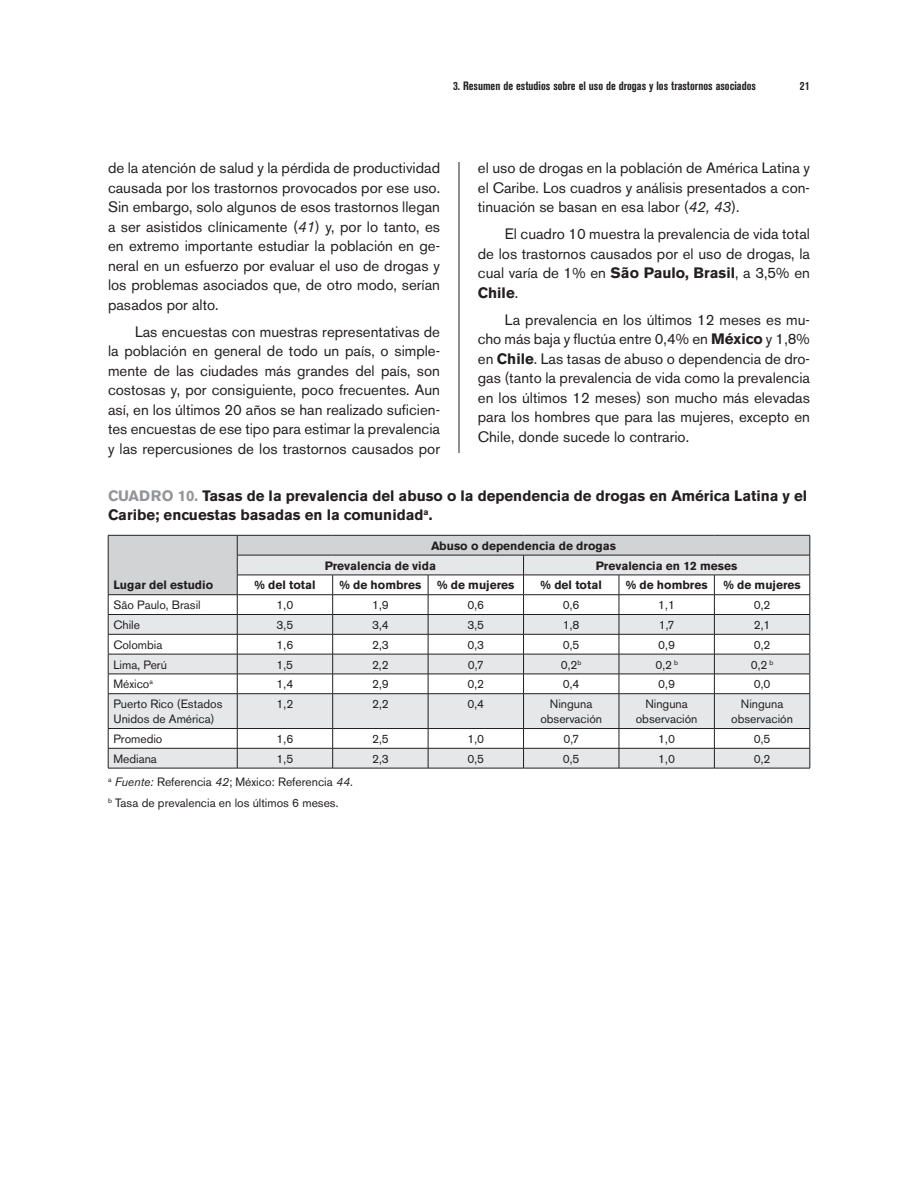
<style>
.page{position:relative;width:918px;height:1188px;background:#fff}
.page>*{position:absolute;margin:0;border:0;box-sizing:border-box;transform-origin:0 0}
.t1{font:15px/19.5px "Akzidenz Grotesk BE";color:#231f20;text-align:justify}
.t2{font:700 15px/19.5px "Akzidenz Grotesk BE";color:#231f20}
.t3{font:700 15px "Akzidenz Grotesk BE";color:#939598}
.t4{font:12px/15px "Akzidenz Grotesk BE";color:#231f20;text-align:center}
.t5{font:700 12px/19.8px "Akzidenz Grotesk BE";color:#231f20}
.t6{font:700 condensed 12px "Akzidenz Grotesk BE";color:#231f20}
.s1{font-style:italic}
.s2{font-weight:700}
.s3{color:#939598}
</style>
<div class="page">
<svg style="left:109px;top:694px;width:701px;height:74px;fill:#e6e7e8"></svg>
<svg style="left:108px;top:535px;width:703px;height:159px"></svg>
<hr style="left:108px;top:693px;width:129px;height:1px;background:#231f20">
<hr style="left:108px;top:694px;width:1px;height:34px;background:#231f20">
<hr style="left:237px;top:693px;width:96px;height:1px;background:#231f20">
<hr style="left:237px;top:694px;width:1px;height:34px;background:#231f20">
<hr style="left:333px;top:693px;width:95px;height:1px;background:#231f20">
<hr style="left:332px;top:694px;width:1px;height:34px;background:#231f20">
<hr style="left:428px;top:693px;width:96px;height:1px;background:#231f20">
<hr style="left:428px;top:694px;width:1px;height:34px;background:#231f20">
<hr style="left:524px;top:693px;width:95px;height:1px;background:#231f20">
<hr style="left:523px;top:694px;width:1px;height:34px;background:#231f20">
<hr style="left:619px;top:693px;width:95px;height:1px;background:#231f20">
<hr style="left:619px;top:694px;width:1px;height:34px;background:#231f20">
<hr style="left:714px;top:693px;width:96px;height:1px;background:#231f20">
<hr style="left:714px;top:694px;width:1px;height:34px;background:#231f20">
<hr style="left:810px;top:694px;width:1px;height:34px;background:#231f20">
<hr style="left:108px;top:728px;width:129px;height:1px;background:#231f20">
<hr style="left:237px;top:728px;width:96px;height:1px;background:#231f20">
<hr style="left:333px;top:728px;width:95px;height:1px;background:#231f20">
<hr style="left:428px;top:728px;width:96px;height:1px;background:#231f20">
<hr style="left:524px;top:728px;width:95px;height:1px;background:#231f20">
<hr style="left:619px;top:728px;width:95px;height:1px;background:#231f20">
<hr style="left:714px;top:728px;width:96px;height:1px;background:#231f20">
<hr style="left:108px;top:748px;width:129px;height:1px;background:#231f20">
<svg style="left:108px;top:729px;width:1px;height:39px"></svg>
<hr style="left:237px;top:748px;width:96px;height:1px;background:#231f20">
<svg style="left:237px;top:729px;width:1px;height:39px"></svg>
<hr style="left:333px;top:748px;width:95px;height:1px;background:#231f20">
<svg style="left:332px;top:729px;width:1px;height:39px"></svg>
<hr style="left:428px;top:748px;width:96px;height:1px;background:#231f20">
<svg style="left:428px;top:729px;width:1px;height:39px"></svg>
<hr style="left:524px;top:748px;width:95px;height:1px;background:#231f20">
<svg style="left:523px;top:729px;width:1px;height:39px"></svg>
<hr style="left:619px;top:748px;width:95px;height:1px;background:#231f20">
<svg style="left:619px;top:729px;width:1px;height:39px"></svg>
<hr style="left:714px;top:748px;width:96px;height:1px;background:#231f20">
<svg style="left:714px;top:729px;width:1px;height:39px"></svg>
<svg style="left:810px;top:729px;width:1px;height:39px"></svg>
<hr style="left:108px;top:768px;width:129px;height:1px;background:#231f20">
<hr style="left:237px;top:768px;width:96px;height:1px;background:#231f20">
<hr style="left:333px;top:768px;width:95px;height:1px;background:#231f20">
<hr style="left:428px;top:768px;width:96px;height:1px;background:#231f20">
<hr style="left:524px;top:768px;width:95px;height:1px;background:#231f20">
<hr style="left:619px;top:768px;width:95px;height:1px;background:#231f20">
<hr style="left:714px;top:768px;width:96px;height:1px;background:#231f20">
<hr style="left:459px;top:162px;width:1px;height:291px;background:#231f20">
<p class="t6" style="left:453px;top:79px;width:304px">3. Resumen de estudios sobre el uso de drogas y los trastornos asociados</p>
<p class="t6" style="left:800px;top:79px;width:12px">21</p>
<p class="t1" style="left:108px;top:158px;width:334px">de la atención de salud y la pérdida de productividad causada por los trastornos provocados por ese uso.<br>Sin embargo, solo algunos de esos trastornos llegan a ser asistidos clínicamente (<span class="s1">41</span>) y, por lo tanto, es en extremo importante estudiar la población en ge&shy;neral en un esfuerzo por evaluar el uso de drogas y los problemas asociados que, de otro modo, serían pasados por alto.</p>
<p class="t1" style="left:108px;top:322px;width:334px;text-indent:27px">Las encuestas con muestras representativas de la población en general de todo un país, o simple&shy;mente de las ciudades más grandes del país, son costosas y, por consiguiente, poco frecuentes. Aun así, en los últimos 20 años se han realizado suficien&shy;tes encuestas de ese tipo para estimar la prevalencia y las repercusiones de los trastornos causados por</p>
<p class="t1" style="left:478px;top:158px;width:334px">el uso de drogas en la población de América Latina y el Caribe. Los cuadros y análisis presentados a con&shy;tinuación se basan en esa labor (<span class="s1">42, 43</span>).</p>
<p class="t1" style="left:478px;top:224px;width:334px;text-indent:27px">El cuadro 10 muestra la prevalencia de vida total de los trastornos causados por el uso de drogas, la cual varía de 1% en <span class="s2">São Paulo, Brasil</span>, a 3,5% en <span class="s2">Chile</span>.</p>
<p class="t1" style="left:478px;top:310px;width:334px;text-indent:27px">La prevalencia en los últimos 12 meses es mu&shy;cho más baja y fluctúa entre 0,4% en <span class="s2">México</span> y 1,8% en <span class="s2">Chile</span>. Las tasas de abuso o dependencia de dro&shy;gas (tanto la prevalencia de vida como la prevalencia en los últimos 12 meses) son mucho más elevadas para los hombres que para las mujeres, excepto en Chile, donde sucede lo contrario.</p>
<p class="t3" style="left:108px;top:487px;width:23px">Cuadro</p>
<p class="t2" style="left:108px;top:486px;width:701px;text-indent:70px"><span class="s3">10.</span> Tasas de la prevalencia del abuso o la dependencia de drogas en América Latina y el<br>Caribe; encuestas basadas en la comunidad<sup>a</sup>.</p>
<p class="t5" style="left:113px;top:575px;width:101px">Lugar del estudio</p>
<p class="t5" style="left:325px;top:536px;width:293px;text-indent:106px">Abuso o dependencia de drogas<br>Prevalencia de vida</p>
<p class="t5" style="left:596px;top:556px;width:143px">Prevalencia en 12 meses</p>
<p class="t5" style="left:254px;top:575px;width:63px">% del total</p>
<p class="t5" style="left:339px;top:575px;width:83px">% de hombres</p>
<p class="t5" style="left:437px;top:575px;width:79px">% de mujeres</p>
<p class="t5" style="left:541px;top:575px;width:63px">% del total</p>
<p class="t5" style="left:626px;top:575px;width:83px">% de hombres</p>
<p class="t5" style="left:723px;top:575px;width:79px">% de mujeres</p>
<p class="t4" style="left:113px;top:597px;width:89px">São Paulo, Brasil</p>
<p class="t4" style="left:277px;top:597px;width:18px">1,0</p>
<p class="t4" style="left:372px;top:597px;width:18px">1,9</p>
<p class="t4" style="left:467px;top:597px;width:18px">0,6</p>
<p class="t4" style="left:563px;top:597px;width:18px">0,6</p>
<p class="t4" style="left:658px;top:597px;width:18px">1,1</p>
<p class="t4" style="left:754px;top:597px;width:18px">0,2</p>
<p class="t4" style="left:113px;top:617px;width:28px">Chile</p>
<p class="t4" style="left:277px;top:617px;width:18px">3,5</p>
<p class="t4" style="left:372px;top:617px;width:18px">3,4</p>
<p class="t4" style="left:467px;top:617px;width:18px">3,5</p>
<p class="t4" style="left:563px;top:617px;width:18px">1,8</p>
<p class="t4" style="left:659px;top:617px;width:17px">1,7</p>
<p class="t4" style="left:754px;top:617px;width:18px">2,1</p>
<p class="t4" style="left:113px;top:637px;width:50px">Colombia</p>
<p class="t4" style="left:277px;top:637px;width:18px">1,6</p>
<p class="t4" style="left:372px;top:637px;width:18px">2,3</p>
<p class="t4" style="left:467px;top:637px;width:18px">0,3</p>
<p class="t4" style="left:563px;top:637px;width:18px">0,5</p>
<p class="t4" style="left:658px;top:637px;width:18px">0,9</p>
<p class="t4" style="left:754px;top:637px;width:18px">0,2</p>
<p class="t4" style="left:113px;top:657px;width:55px">Lima, Perú</p>
<p class="t4" style="left:277px;top:657px;width:18px">1,5</p>
<p class="t4" style="left:372px;top:657px;width:18px">2,2</p>
<p class="t4" style="left:468px;top:657px;width:17px">0,7</p>
<p class="t4" style="left:561px;top:657px;width:22px">0,2<sup>b</sup></p>
<p class="t4" style="left:655px;top:657px;width:24px">0,2 <sup>b</sup></p>
<p class="t4" style="left:751px;top:657px;width:24px">0,2 <sup>b</sup></p>
<p class="t4" style="left:113px;top:677px;width:41px">México<sup>a</sup></p>
<p class="t4" style="left:277px;top:677px;width:18px">1,4</p>
<p class="t4" style="left:372px;top:677px;width:18px">2,9</p>
<p class="t4" style="left:467px;top:677px;width:18px">0,2</p>
<p class="t4" style="left:563px;top:677px;width:18px">0,4</p>
<p class="t4" style="left:658px;top:677px;width:18px">0,9</p>
<p class="t4" style="left:754px;top:677px;width:18px">0,0</p>
<p class="t4" style="left:113px;top:696px;width:111px;text-align:left">Puerto Rico (Estados<br>Unidos de América)</p>
<p class="t4" style="left:277px;top:696px;width:18px">1,2</p>
<p class="t4" style="left:372px;top:696px;width:18px">2,2</p>
<p class="t4" style="left:467px;top:696px;width:18px">0,4</p>
<p class="t4" style="left:540px;top:696px;width:63px">Ninguna observación</p>
<p class="t4" style="left:636px;top:696px;width:63px">Ninguna observación</p>
<p class="t4" style="left:731px;top:696px;width:63px">Ninguna observación</p>
<p class="t4" style="left:113px;top:731px;width:51px">Promedio</p>
<p class="t4" style="left:277px;top:731px;width:18px">1,6</p>
<p class="t4" style="left:372px;top:731px;width:18px">2,5</p>
<p class="t4" style="left:467px;top:731px;width:18px">1,0</p>
<p class="t4" style="left:563px;top:731px;width:17px">0,7</p>
<p class="t4" style="left:658px;top:731px;width:18px">1,0</p>
<p class="t4" style="left:754px;top:731px;width:18px">0,5</p>
<p class="t4" style="left:113px;top:751px;width:45px">Mediana</p>
<p class="t4" style="left:277px;top:751px;width:18px">1,5</p>
<p class="t4" style="left:372px;top:751px;width:18px">2,3</p>
<p class="t4" style="left:467px;top:751px;width:18px">0,5</p>
<p class="t4" style="left:563px;top:751px;width:18px">0,5</p>
<p class="t4" style="left:658px;top:751px;width:18px">1,0</p>
<p class="t4" style="left:754px;top:751px;width:18px">0,2</p>
<p class="t4" style="left:108px;top:772px;width:247px;line-height:21px;text-align:left"><sup>a</sup> <span class="s1">Fuente:</span> Referencia <span class="s1">42</span>; México: Referencia <span class="s1">44</span>. <sup>b</sup> Tasa de prevalencia en los últimos 6 meses.</p>
</div>
